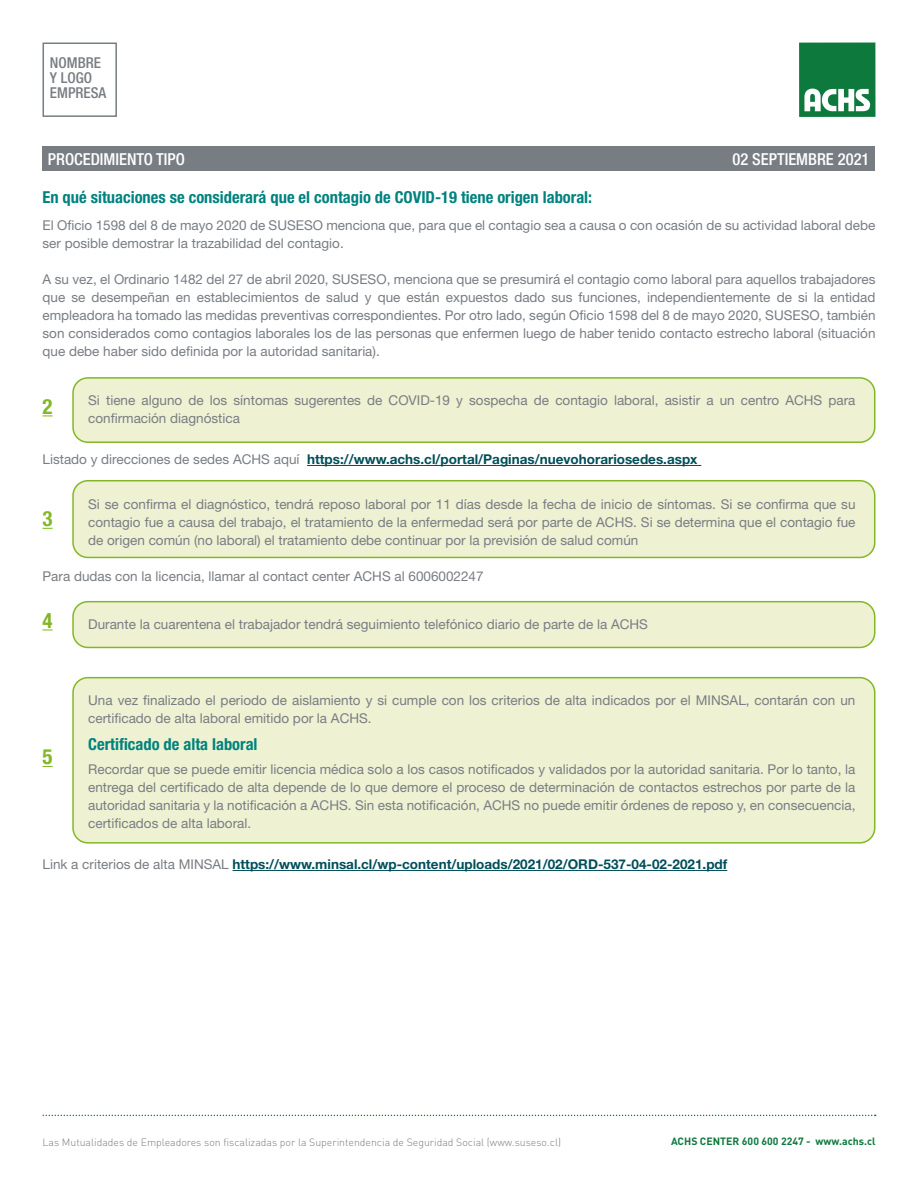
<style>
.page{position:relative;width:918px;height:1188px;background:#fff}
.page>*{position:absolute;margin:0;border:0;box-sizing:border-box;transform-origin:0 0}
.Subtitulo{font:700 condensed 21px "Helvetica Neue LT Std";color:#84b727}
.Sub-subtitulo{font:700 condensed 16.5px "Helvetica Neue LT Std";color:#00827e}
.t1{font:500 condensed 16.5px "Helvetica Neue LT Std";color:#fff}
.t2{font:500 condensed 15px/15px "Helvetica Neue LT Std";color:#787d83}
.Parrafo{font:13.5px/18px "Helvetica Neue LT Std";color:#787d83}
.Parrafo-2{font:700 13.5px "Helvetica Neue LT Std";color:#004e59}
.t3{font:300 10.5px "DIN Pro";color:#787d83}
.t4{font:700 10.5px "DIN Pro";color:#0d793d}
.s1{font-weight:400;color:#787d83}
</style>
<div class="page">
<div style="left:43px;top:43px;width:74px;height:74px;border:2px solid #787d83"></div>
<div style="left:43px;top:147px;width:832px;height:24px;background:#787d83"></div>
<div style="left:799px;top:43px;width:76px;height:74px;background:#0d793d"></div>
<svg style="left:804px;top:89px;width:66px;height:22px"></svg>
<svg style="left:43px;top:1115px;width:833px;height:1px"></svg>
<hr style="left:307px;top:465px;width:394px;height:1px;background:#004e59">
<hr style="left:233px;top:870px;width:494px;height:1px;background:#004e59">
<div style="left:73px;top:378px;width:802px;height:64px;background:#eef1d2;border-radius:15px"></div>
<div style="left:72px;top:377px;width:803px;height:66px;border:2px solid #84b727;border-radius:15px"></div>
<div style="left:73px;top:602px;width:802px;height:45px;background:#eef1d2;border-radius:15px"></div>
<div style="left:72px;top:601px;width:803px;height:47px;border:2px solid #84b727;border-radius:15px"></div>
<div style="left:73px;top:678px;width:802px;height:165px;background:#eef1d2;border-radius:15px"></div>
<div style="left:72px;top:677px;width:803px;height:167px;border:2px solid #84b727;border-radius:15px"></div>
<div style="left:73px;top:481px;width:802px;height:76px;background:#eef1d2;border-radius:15px"></div>
<div style="left:72px;top:480px;width:803px;height:78px;border:2px solid #84b727;border-radius:15px"></div>
<p class="t2" style="left:50px;top:55px;width:58px">NOMBRE<br>Y LOGO<br>EMPRESA</p>
<p class="t1" style="left:48px;top:149px;width:138px">PROCEDIMIENTO TIPO</p>
<p class="t1" style="left:733px;top:150px;width:138px">02 SEPTIEMBRE 2021</p>
<p class="Sub-subtitulo" style="left:43px;top:187px;width:551px">En qué situaciones se considerará que el contagio de COVID-19 tiene origen laboral:</p>
<p class="Parrafo" style="left:43px;top:216px;width:834px">El Oficio 1598 del 8 de mayo 2020 de SUSESO menciona que, para que el contagio sea a causa o con ocasión de su actividad laboral debe ser posible demostrar la trazabilidad del contagio.</p>
<p class="Parrafo" style="left:43px;top:270px;width:835px;text-align:right">A su vez, el Ordinario 1482 del 27 de abril 2020, SUSESO, menciona que se presumirá el contagio como laboral para aquellos trabajadores entidad</p>
<p class="Parrafo" style="left:407px;top:288px;width:35px">están</p>
<p class="Parrafo" style="left:579px;top:288px;width:64px">funciones,</p>
<p class="Parrafo" style="left:92px;top:288px;width:80px">desempeñan</p>
<p class="Parrafo" style="left:197px;top:288px;width:104px">establecimientos</p>
<p class="Parrafo" style="left:305px;top:288px;width:17px">de</p>
<p class="Parrafo" style="left:326px;top:288px;width:34px">salud</p>
<p class="Parrafo" style="left:514px;top:288px;width:33px">dado</p>
<p class="Parrafo" style="left:647px;top:288px;width:125px">independientemente</p>
<p class="Parrafo" style="left:777px;top:288px;width:17px">de</p>
<p class="Parrafo" style="left:798px;top:288px;width:11px">si</p>
<p class="Parrafo" style="left:814px;top:288px;width:12px">la</p>
<p class="Parrafo" style="left:446px;top:288px;width:64px">expuestos</p>
<p class="Parrafo" style="left:43px;top:288px;width:835px">que<br>empleadora ha tomado las medidas preventivas correspondientes. Por otro lado, según Oficio 1598 del 8 de mayo 2020, SUSESO, también son considerados como contagios laborales los de las personas que enfermen luego de haber tenido contacto estrecho laboral (situación que debe haber sido definida por la autoridad sanitaria .(</p>
<p class="Parrafo" style="left:71px;top:288px;width:15px">se</p>
<p class="Parrafo" style="left:176px;top:288px;width:16px">en</p>
<p class="Parrafo" style="left:378px;top:288px;width:24px">que</p>
<p class="Parrafo" style="left:552px;top:288px;width:23px">sus</p>
<p class="Parrafo" style="left:365px;top:288px;width:8px">y</p>
<p class="Subtitulo" style="left:43px;top:394px;width:12px">2</p>
<p class="Parrafo" style="left:88px;top:391px;width:153px">Si<br>confirmación diagnóstica</p>
<p class="Parrafo" style="left:234px;top:391px;width:56px">síntomas</p>
<p class="Parrafo" style="left:389px;top:391px;width:63px">COVID-19</p>
<p class="Parrafo" style="left:785px;top:391px;width:38px">ACHS</p>
<p class="Parrafo" style="left:106px;top:391px;width:31px">tiene</p>
<p class="Parrafo" style="left:142px;top:391px;width:42px">alguno</p>
<p class="Parrafo" style="left:188px;top:391px;width:17px">de</p>
<p class="Parrafo" style="left:210px;top:391px;width:19px">los</p>
<p class="Parrafo" style="left:367px;top:391px;width:17px">de</p>
<p class="Parrafo" style="left:469px;top:391px;width:60px">sospecha</p>
<p class="Parrafo" style="left:534px;top:391px;width:17px">de</p>
<p class="Parrafo" style="left:555px;top:391px;width:54px">contagio</p>
<p class="Parrafo" style="left:614px;top:391px;width:46px">laboral,</p>
<p class="Parrafo" style="left:665px;top:391px;width:37px">asistir</p>
<p class="Parrafo" style="left:295px;top:391px;width:68px">sugerentes</p>
<p class="Parrafo" style="left:741px;top:391px;width:40px">centro</p>
<p class="Parrafo" style="left:829px;top:391px;width:28px">para</p>
<p class="Parrafo" style="left:706px;top:391px;width:9px">a</p>
<p class="Parrafo" style="left:720px;top:391px;width:17px">un</p>
<p class="Parrafo" style="left:456px;top:391px;width:8px">y</p>
<p class="Parrafo" style="left:43px;top:450px;width:259px">Listado y direcciones de sedes ACHS aquí</p>
<p class="Parrafo-2" style="left:307px;top:451px;width:392px">https://www.achs.cl/portal/Paginas/nuevohorariosedes.aspx</p>
<p class="Subtitulo" style="left:43px;top:506px;width:12px">3</p>
<p class="Parrafo" style="left:88px;top:495px;width:769px;text-align:justify">Si se confirma el diagnóstico, tendrá reposo laboral por 11 días desde la fecha de inicio de síntomas. Si se confirma que su contagio fue a causa del trabajo, el tratamiento de la enfermedad será por parte de ACHS. Si se determina que el contagio fue de origen común (no laboral) el tratamiento debe continuar por la previsión de salud común</p>
<p class="Parrafo" style="left:43px;top:567px;width:443px">Para dudas con la licencia, llamar al contact center ACHS al 6006002247</p>
<p class="Subtitulo" style="left:43px;top:608px;width:12px">4</p>
<p class="Subtitulo" style="left:43px;top:744px;width:12px">5</p>
<p class="Parrafo" style="left:88px;top:615px;width:561px">Durante la cuarentena el trabajador tendrá seguimiento telefónico diario de parte de la ACHS</p>
<p class="Parrafo" style="left:88px;top:691px;width:769px">Una vez finalizado el periodo de aislamiento y si cumple con los criterios de alta indicados por el MINSAL, contarán con un certificado de alta laboral emitido por la ACHS.</p>
<p class="Sub-subtitulo" style="left:88px;top:734px;width:171px">Certificado de alta laboral</p>
<p class="Parrafo" style="left:88px;top:760px;width:769px;text-align:justify">Recordar que se puede emitir licencia médica solo a los casos notificados y validados por la autoridad sanitaria. Por lo tanto la, entrega del certificado de alta depende de lo que demore el proceso de determinación de contactos estrechos por parte de la autoridad sanitaria lay notificación a ACHS. Sin esta notificación, ACHS no puede emitir órdenes de reposo ,y en consecuencia, certificados de alta laboral.</p>
<p class="Parrafo-2" style="left:43px;top:856px;width:686px"><span class="s1">Link a criterios de alta MINSAL</span> https://www.minsal.cl/wp-content/uploads/2021/02/ORD-537-04-02-2021.pdf</p>
<p class="t3" style="left:43px;top:1135px;width:520px">Las Mutualidades de Empleadores son fiscalizadas por la Superintendencia de Seguridad Social (www.suseso.cl)</p>
<p class="t4" style="left:671px;top:1133px;width:141px">ACHS CENTER 600 600 2247 -</p>
<p class="t4" style="left:816px;top:1133px;width:61px">www.achs.cl</p>
</div>
